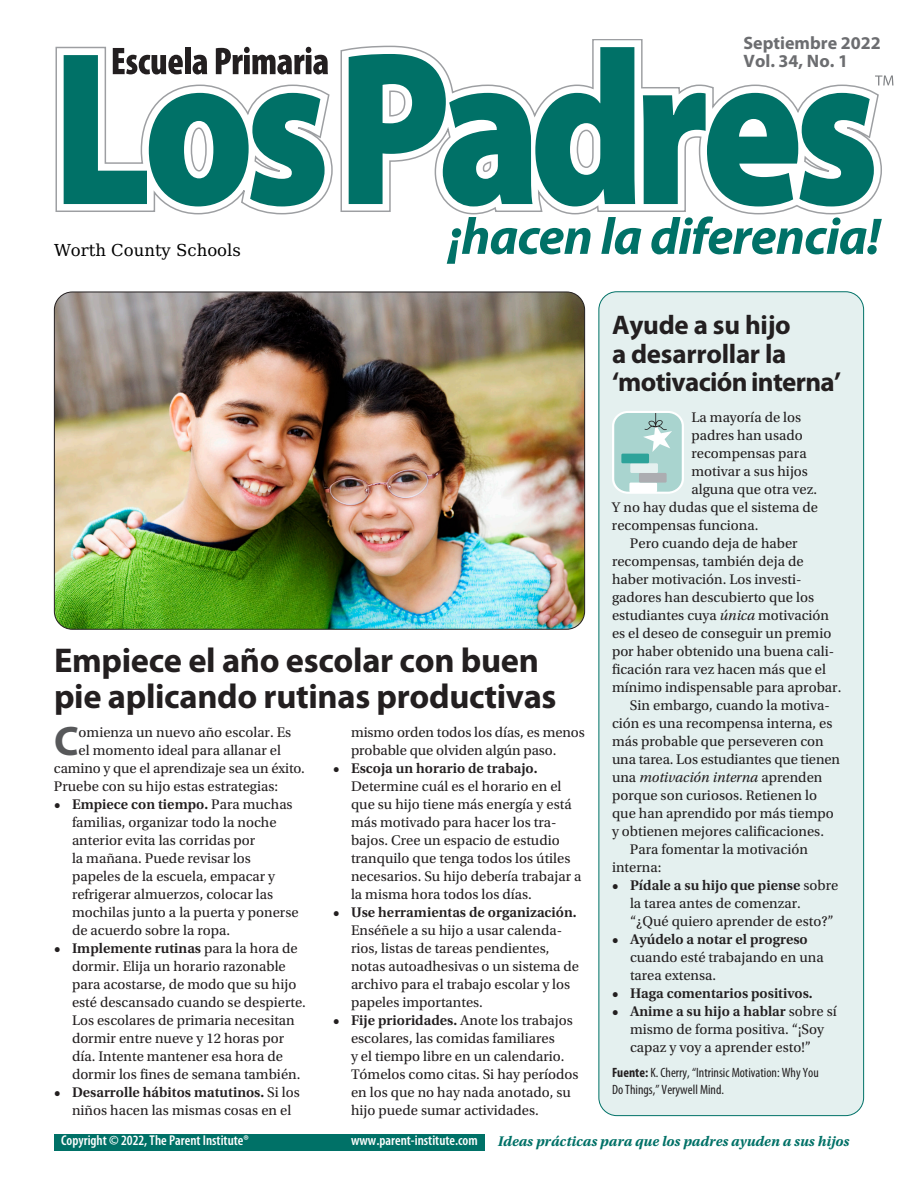
<style>
.page{position:relative;width:918px;height:1188px;background:#fff}
.page>*{position:absolute;margin:0;border:0;box-sizing:border-box;transform-origin:0 0}
.t1{font:700 41.4px "Myriad Pro";color:#57585a}
.t2{font:700 34.5px/36px "Myriad Pro";letter-spacing:-.01em;color:#231f20}
.t3{font:700 27px/28.5px "Myriad Pro";letter-spacing:-.01em;color:#231f20}
.t4{font:700 18px/18px "Myriad Pro";color:#6c6d70}
.t5{font:16.5px "DejaVu Math Te X Gyre";color:#000}
.t6{font:14.7px/18px "Utopia Std";color:#231f20}
.t7{font:600 14.7px "Utopia Std";color:#231f20}
.t8{font:italic 700 14.7px "Utopia Std";color:#007167}
.t9{font:italic 14.7px "Utopia Std";color:#231f20}
.t10{font:600 condensed 14.25px "Myriad Pro";color:#fff}
.t11{font:condensed 13.5px/16.5px "Myriad Pro";color:#231f20}
.s1{font-weight:600}
.s2{font-style:italic}
.s3{font-style:normal}
.s4{font-weight:700}
</style>
<div class="page">
<svg style="left:447px;top:217px;width:144px;height:47px"></svg>
<svg style="left:601px;top:217px;width:40px;height:37px"></svg>
<svg style="left:651px;top:216px;width:231px;height:38px"></svg>
<svg style="left:56px;top:39px;width:827px;height:176px"></svg>
<svg style="left:349px;top:47px;width:286px;height:159px"></svg>
<svg style="left:643px;top:93px;width:231px;height:113px"></svg>
<svg style="left:64px;top:47px;width:264px;height:159px"></svg>
<svg style="left:875px;top:76px;width:18px;height:9px"></svg>
<div style="left:599px;top:292px;width:265px;height:824px;background:#e4f0ef;border-radius:18px"></div>
<div style="left:54px;top:1134px;width:430px;height:16px;background:#007167"></div>
<svg style="left:612px;top:411px;width:72px;height:83px;background:#b6d8d5"></svg>
<img style="left:54px;top:292px;width:531px;height:336px">
<p class="t4" style="left:744px;top:33px;width:139px">Septiembre 2022<br>Vol. 34, No. 1</p>
<p class="t5" style="left:54px;top:243px;width:188px">Worth County Schools</p>
<h2 class="t2" style="left:54px;top:642px;width:504px">Empiece el año escolar con buen pie aplicando rutinas productivas</h2>
<h1 class="t1" style="left:54px;top:714px;width:26px">C</h1>
<p class="t6" style="left:79px;top:723px;width:214px">omienza un nuevo año escolar. Es</p>
<p class="t6" style="left:79px;top:741px;width:204px">el momento ideal para allanar el</p>
<p class="t6" style="left:54px;top:759px;width:252px">camino y que el aprendizaje sea un éxito.</p>
<p class="t6" style="left:54px;top:777px;width:226px">Pruebe con su hijo estas estrategias:</p>
<p class="t6" style="left:72px;top:795px;width:228px;text-indent:-18px"><span class="s1">• Empiece con tiempo.</span> Para muchas familias, organizar todo la noche anterior evita las corridas por<br>la mañana. Puede revisar los papeles de la escuela, empacar y refrigerar almuerzos, colocar las mochilas junto a la puerta y ponerse de acuerdo sobre la ropa.</p>
<p class="t6" style="left:72px;top:939px;width:235px;text-indent:-18px"><span class="s1">• Implemente rutinas</span> para la hora de dormir. Elija un horario razonable para acostarse, de modo que su hijo esté descansado cuando se despierte.<br>Los escolares de primaria necesitan dormir entre nueve y 12 horas por día. Intente mantener esa hora de dormir los fines de semana también.</p>
<p class="t6" style="left:72px;top:1083px;width:229px;text-indent:-18px"><span class="s1">• Desarrolle hábitos matutinos.</span> Si los niños hacen las mismas cosas en el</p>
<p class="t6" style="left:351px;top:723px;width:235px">mismo orden todos los días, es menos probable que olviden algún paso.</p>
<p class="t7" style="left:333px;top:760px;width:206px">• Escoja un horario de trabajo.</p>
<p class="t6" style="left:351px;top:777px;width:232px">Determine cuál es el horario en el que su hijo tiene más energía y está más motivado para hacer los tra&shy;bajos. Cree un espacio de estudio tranquilo que tenga todos los útiles necesarios. Su hijo debería trabajar a la misma hora todos los días.</p>
<p class="t7" style="left:333px;top:904px;width:245px">• Use herramientas de organización.</p>
<p class="t6" style="left:351px;top:921px;width:230px">Enséñele a su hijo a usar calenda&shy;rios, listas de tareas pendientes, notas autoadhesivas o un sistema de archivo para el trabajo escolar y los papeles importantes.</p>
<p class="t6" style="left:351px;top:1011px;width:229px;text-indent:-18px"><span class="s1">• Fije prioridades.</span> Anote los trabajos escolares, las comidas familiares<br>y el tiempo libre en un calendario.<br>Tómelos como citas. Si hay períodos en los que no hay nada anotado, su hijo puede sumar actividades.</p>
<h3 class="t3" style="left:612px;top:310px;width:231px">Ayude a su hijo<br>a desarrollar la ‘motivación interna’</h3>
<p class="t6" style="left:691px;top:408px;width:111px">La mayoría de los</p>
<p class="t6" style="left:691px;top:426px;width:113px">padres han usado</p>
<p class="t6" style="left:691px;top:444px;width:117px">recompensas para</p>
<p class="t6" style="left:691px;top:462px;width:118px">motivar a sus hijos</p>
<p class="t6" style="left:691px;top:480px;width:127px">alguna que otra vez.</p>
<p class="t6" style="left:612px;top:498px;width:208px">Y no hay dudas que el sistema de</p>
<p class="t6" style="left:612px;top:516px;width:148px">recompensas funciona.</p>
<p class="t6" style="left:630px;top:534px;width:169px">Pero cuando deja de haber</p>
<p class="t6" style="left:612px;top:552px;width:193px">recompensas, también deja de</p>
<p class="t6" style="left:612px;top:570px;width:191px">haber motivación. Los investi-</p>
<p class="t6" style="left:612px;top:588px;width:204px">gadores han descubierto que los</p>
<p class="t6" style="left:612px;top:606px;width:219px">estudiantes cuya <span class="s2">única</span> motivación</p>
<p class="t6" style="left:612px;top:624px;width:221px">es el deseo de conseguir un premio</p>
<p class="t6" style="left:612px;top:642px;width:224px">por haber obtenido una buena cali-</p>
<p class="t6" style="left:612px;top:660px;width:216px">ficación rara vez hacen más que el</p>
<p class="t6" style="left:612px;top:678px;width:231px">mínimo indispensable para aprobar.</p>
<p class="t6" style="left:630px;top:696px;width:201px">Sin embargo, cuando la motiva-</p>
<p class="t6" style="left:612px;top:714px;width:222px">ción es una recompensa interna, es</p>
<p class="t6" style="left:612px;top:732px;width:213px">más probable que perseveren con</p>
<p class="t6" style="left:612px;top:750px;width:230px">una tarea. Los estudiantes que tienen</p>
<p class="t9" style="left:612px;top:769px;width:212px"><span class="s3">una</span> motivación interna <span class="s3">aprenden</span></p>
<p class="t6" style="left:612px;top:786px;width:207px">porque son curiosos. Retienen lo</p>
<p class="t6" style="left:612px;top:804px;width:223px">que han aprendido por más tiempo</p>
<p class="t6" style="left:612px;top:822px;width:214px">y obtienen mejores calificaciones.</p>
<p class="t6" style="left:630px;top:840px;width:180px">Para fomentar la motivación</p>
<p class="t6" style="left:612px;top:858px;width:51px">interna:</p>
<p class="t6" style="left:630px;top:876px;width:210px;text-indent:-18px"><span class="s1">• Pídale a su hijo que piense</span> sobre la tarea antes de comenzar. “¿Qué quiero aprender de esto?”</p>
<p class="t7" style="left:612px;top:931px;width:197px">• Ayúdelo a notar el progreso</p>
<p class="t6" style="left:630px;top:948px;width:195px">cuando esté trabajando en una tarea extensa.</p>
<p class="t7" style="left:612px;top:985px;width:202px">• Haga comentarios positivos.</p>
<p class="t6" style="left:612px;top:1002px;width:226px;text-align:center"><span class="s1">• Anime a su hijo a hablar</span> sobre sí mismo de forma positiva. “¡Soy capaz y voy a aprender esto!”</p>
<p class="t11" style="left:612px;top:1064px;width:208px"><span class="s4">Fuente:</span> K. Cherry, “Intrinsic Motivation: Why You<br>Do Things,” Verywell Mind.</p>
<p class="t10" style="left:61px;top:1132px;width:189px">Copyright © 2022, The Parent Institute®</p>
<p class="t10" style="left:351px;top:1132px;width:128px">www.parent-institute.com</p>
<p class="t8" style="left:498px;top:1133px;width:353px">Ideas prácticas para que los padres ayuden a sus hijos</p>
</div>
